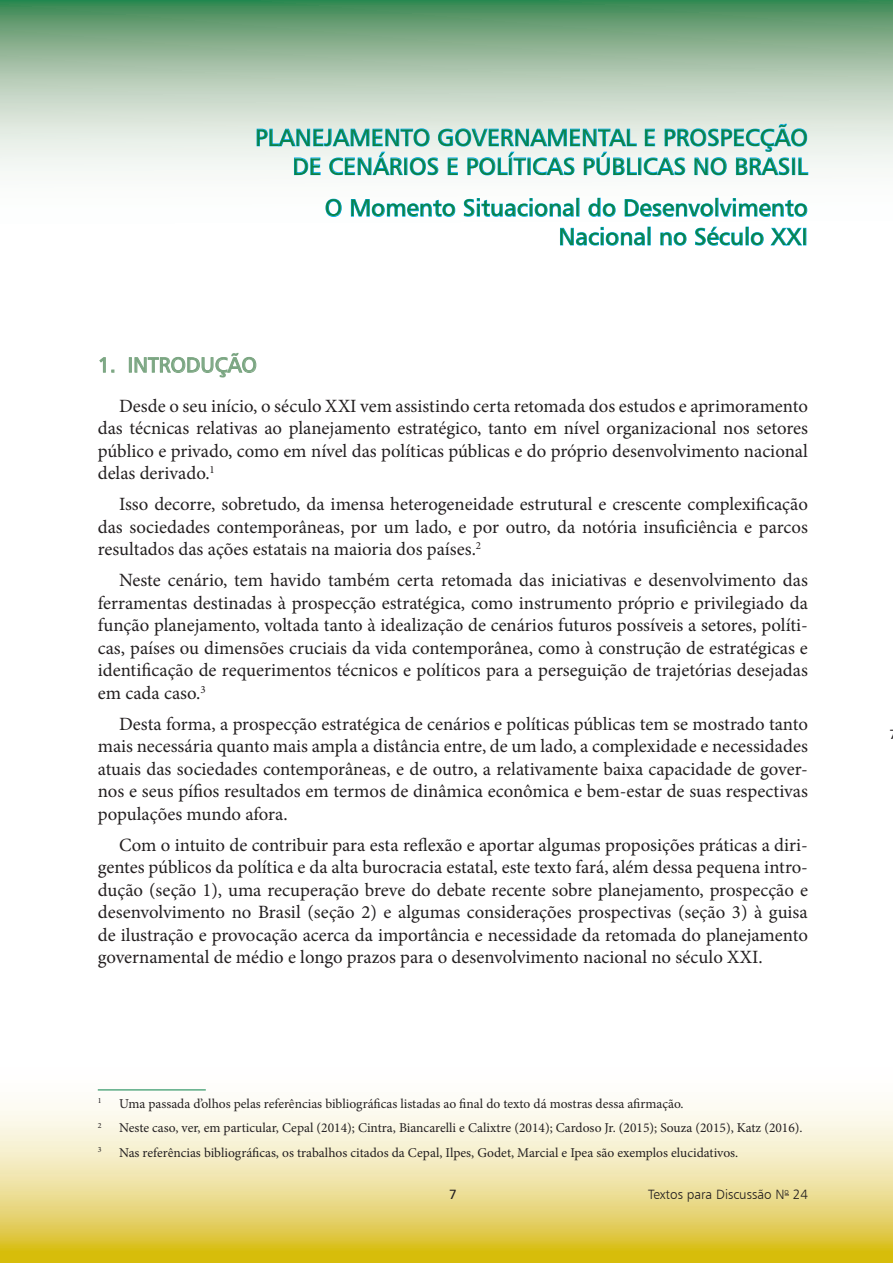
<style>
.page{position:relative;width:893px;height:1263px;background:#fff}
.page>*{position:absolute;margin:0;border:0;box-sizing:border-box;transform-origin:0 0}
.t1{font:24px/28.8px "Humanist 777 BT Roman B";color:#098248;text-align:right}
.t2{font:21px "Humanist 777 BT Roman B";color:#7ba682}
.t3{font:18.75px/22.5px "Minion Pro";color:#231f20;text-align:justify}
.t4{font:13.5px "Minion Pro";color:#231f20}
.t5{font:13.5px "Humanist 777 BT Light B";color:#231f20}
.t6{font:13.5px "Humanist 777 BT Roman B";color:#231f20}
.t7{font:7.8px "Minion Pro";color:#231f20}
</style>
<div class="page">
<svg style="left:0;top:0;width:893px;height:246px"></svg>
<svg style="left:0;top:1089px;width:893px;height:174px;background:#eee29e"></svg>
<svg style="left:257px;top:124px;width:380px;height:56px"></svg>
<div style="left:638px;top:158px;width:3px;height:17px;border:1px solid #00aeef"></div>
<svg style="left:644px;top:124px;width:164px;height:56px"></svg>
<svg style="left:326px;top:199px;width:16px;height:18px"></svg>
<svg style="left:351px;top:197px;width:104px;height:20px"></svg>
<svg style="left:464px;top:198px;width:115px;height:19px"></svg>
<svg style="left:588px;top:198px;width:28px;height:19px"></svg>
<svg style="left:625px;top:198px;width:182px;height:19px"></svg>
<svg style="left:560px;top:223px;width:90px;height:23px"></svg>
<svg style="left:660px;top:232px;width:26px;height:14px"></svg>
<svg style="left:695px;top:227px;width:69px;height:19px"></svg>
<svg style="left:770px;top:228px;width:32px;height:17px"></svg>
<div style="left:803px;top:228px;width:3px;height:17px;border:1px solid #00aeef"></div>
<svg style="left:99px;top:357px;width:7px;height:16px"></svg>
<div style="left:129px;top:357px;width:3px;height:15px;border:1px solid #7ba682"></div>
<svg style="left:135px;top:352px;width:121px;height:26px"></svg>
<hr style="left:98px;top:1089px;width:108px;height:1px;background:#098248">
<p class="t1" style="left:255px;top:123px;width:554px">PLANEJAMENTO GOVERNAMENTAL E PROSPECÇÃO<br>DE CENÁRIOS E POLÍTICAS PÚBLICAS NO BRASIL</p>
<p class="t1" style="left:325px;top:193px;width:485px">O Momento Situacional do Desenvolvimento<br>Nacional no Século XXI</p>
<p class="t2" style="left:98px;top:352px;width:161px">1. INTRODUÇÃO</p>
<p class="t3" style="left:98px;top:395px;width:712px;text-indent:21px">Desde o seu início, o século XXI vem assistindo certa retomada dos estudos e aprimoramento das técnicas relativas ao planejamento estratégico, tanto em nível organizacional nos setores público e privado, como em nível das políticas públicas e do próprio desenvolvimento nacional delas derivado.<sup>1</sup></p>
<p class="t3" style="left:98px;top:493px;width:712px;text-indent:21px">Isso decorre, sobretudo, da imensa heterogeneidade estrutural e crescente complexificação das sociedades contemporâneas, por um lado, e por outro, da notória insuficiência e parcos resultados das ações estatais na maioria dos países.<sup>2</sup></p>
<p class="t3" style="left:98px;top:569px;width:712px;text-indent:21px">Neste cenário, tem havido também certa retomada das iniciativas e desenvolvimento das ferramentas destinadas à prospecção estratégica, como instrumento próprio e privilegiado da função planejamento, voltada tanto à idealização de cenários futuros possíveis a setores, políti&shy;cas, países ou dimensões cruciais da vida contemporânea, como à construção de estratégicas e identificação de requerimentos técnicos e políticos para a perseguição de trajetórias desejadas em cada caso.<sup>3</sup></p>
<p class="t3" style="left:98px;top:713px;width:712px;text-indent:21px">Desta forma, a prospecção estratégica de cenários e políticas públicas tem se mostrado tanto mais necessária quanto mais ampla a distância entre, de um lado, a complexidade e necessidades atuais das sociedades contemporâneas, e de outro, a relativamente baixa capacidade de gover&shy;nos e seus pífios resultados em termos de dinâmica econômica e bem-estar de suas respectivas populações mundo afora.</p>
<p class="t3" style="left:98px;top:834px;width:712px;text-indent:21px">Com o intuito de contribuir para esta reflexão e aportar algumas proposições práticas a diri&shy;gentes públicos da política e da alta burocracia estatal, este texto fará, além dessa pequena intro&shy;dução (seção 1), uma recuperação breve do debate recente sobre planejamento, prospecção e desenvolvimento no Brasil (seção 2) e algumas considerações prospectivas (seção 3) à guisa de ilustração e provocação acerca da importância e necessidade da retomada do planejamento governamental de médio e longo prazos para o desenvolvimento nacional no século XXI.</p>
<p class="t7" style="left:98px;top:1096px;width:5px">1</p>
<p class="t4" style="left:119px;top:1094px;width:566px">Uma passada d’olhos pelas referências bibliográficas listadas ao final do texto dá mostras dessa afirmação.</p>
<p class="t7" style="left:98px;top:1120px;width:5px">2</p>
<p class="t4" style="left:119px;top:1119px;width:685px">Neste caso, ver, em particular, Cepal (2014); Cintra, Biancarelli e Calixtre (2014); Cardoso Jr. (2015); Souza (2015), Katz (2016).</p>
<p class="t7" style="left:98px;top:1144px;width:5px">3</p>
<p class="t4" style="left:119px;top:1143px;width:621px">Nas referências bibliográficas, os trabalhos citados da Cepal, Ilpes, Godet, Marcial e Ipea são exemplos elucidativos.</p>
<p class="t6" style="left:449px;top:1185px;width:9px">7</p>
<p class="t5" style="left:648px;top:1185px;width:161px">Textos para Discussão N<sup>o</sup> 24</p>
</div>
